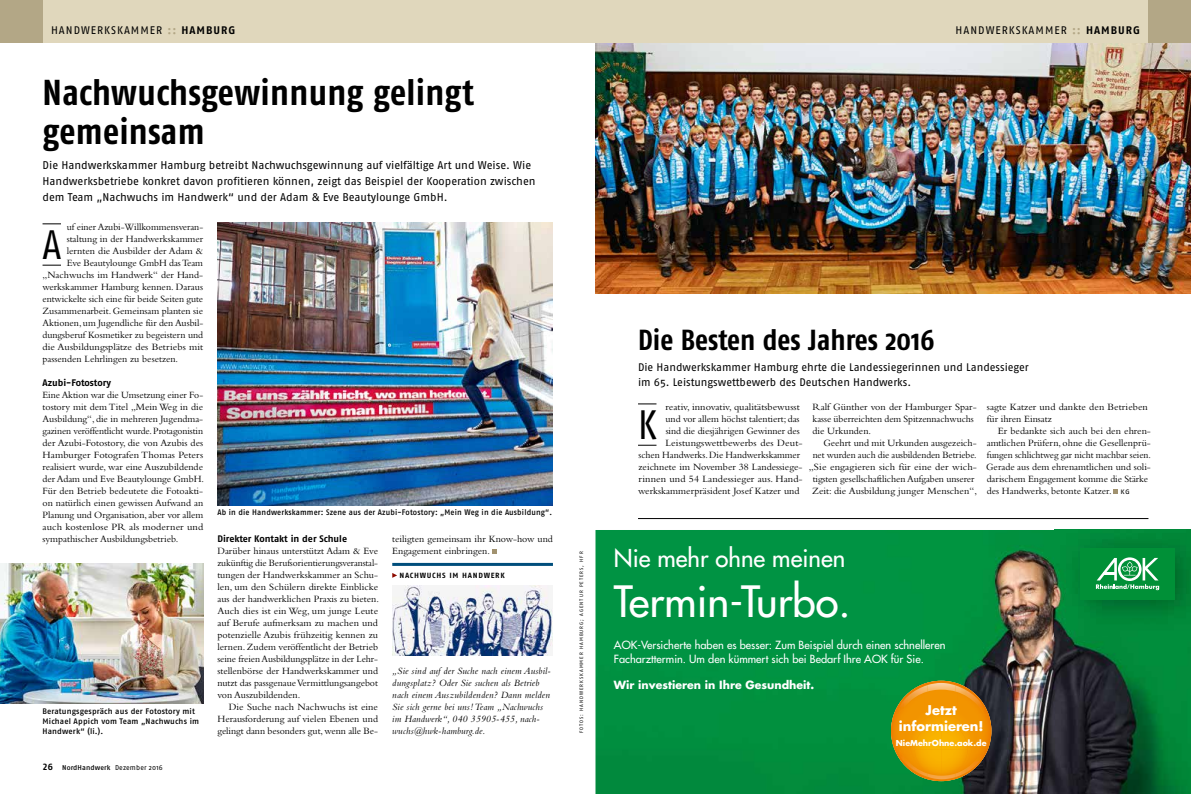
<style>
.page{position:relative;width:1191px;height:794px;background:#fff}
.page>*{position:absolute;margin:0;border:0;box-sizing:border-box;transform-origin:0 0}
.t1{font:500 42px "Futura Std";color:#fff}
.t2{font:41px "Fago Co";color:#000}
.t3{font:700 36px/39px "Fago Co";letter-spacing:.005em;color:#000}
.t4{font:700 29px "Fago Co";color:#000}
.t5{font:500 24px "Futura Std";color:#fff}
.t6{font:700 13.1px/15.7px "Futura Std";color:#fff;text-align:center}
.t7{font:11.2px/16px "Fago No";letter-spacing:-.005em;color:#000}
.t8{font:500 11px/13.2px "Futura Std";color:#fff}
.t9{font:11px/15px "Fago No";color:#000}
.t10{font:11px "Fago No";letter-spacing:.09em;color:#000}
.t11{font:700 11px "Futura Std";color:#fff}
.t12{font:10px/12px "Bembo Std";color:#000}
.t13{font:italic 10px/12px "Bembo Std";letter-spacing:.02em;color:#000}
.t14{font:10px "Bembo Std";color:#000;scale:1.04 1}
.t15{font:700 9.5px "Fago No";letter-spacing:-.005em;color:#000}
.t16{font:9px "Fago No Bold Tf";color:#000}
.t17{font:8px/10px "Fago No Med";letter-spacing:.015em;color:#000}
.t18{font:8px "Fago No Med";letter-spacing:.015em;color:#000;scale:.96 1}
.t19{font:700 8px "Futura Std";color:#fff}
.t20{font:7.5px "Fago No Bold Tf Caps";letter-spacing:.09em;color:#000}
.t21{font:7px "Fago No Med";letter-spacing:.015em;color:#000}
.t22{font:5px "Fago No";letter-spacing:.2em;color:#000}
.s1{font-weight:700;color:#b3a786}
.s2{font-weight:700}
.s3{font-family:"Fago No"}
.s4{font-family:"Fago No Regular Caps";font-size:8px}
</style>
<div class="page">
<img style="left:595px;top:43px;width:596px;height:251px">
<div style="left:595px;top:0;width:596px;height:43px;background:#e0d7bc"></div>
<div style="left:0;top:0;width:595px;height:43px;background:#e0d7bc"></div>
<div style="left:1148px;top:0;width:43px;height:43px;background:#b3a786"></div>
<div style="left:0;top:0;width:43px;height:43px;background:#b3a786"></div>
<hr style="left:638px;top:518px;width:510px;height:1px;background:#000">
<img style="left:595px;top:530px;width:596px;height:264px">
<img style="left:1054px;top:530px;width:137px;height:107px">
<div style="left:1080px;top:548px;width:94px;height:51px;background:#009037"></div>
<svg style="left:1096px;top:557px;width:63px;height:33px"></svg>
<img style="left:894px;top:683px;width:30px;height:31px">
<img style="left:924px;top:681px;width:34px;height:24px">
<img style="left:958px;top:683px;width:30px;height:31px">
<img style="left:891px;top:714px;width:15px;height:33px">
<img style="left:976px;top:714px;width:15px;height:33px">
<img style="left:894px;top:747px;width:30px;height:31px">
<img style="left:924px;top:775px;width:34px;height:6px">
<img style="left:958px;top:747px;width:30px;height:31px">
<img style="left:906px;top:705px;width:70px;height:35px">
<img style="left:906px;top:740px;width:4px;height:35px">
<img style="left:972px;top:740px;width:4px;height:9px">
<img style="left:910px;top:714px;width:62px;height:31px">
<img style="left:910px;top:745px;width:4px;height:30px">
<img style="left:967px;top:745px;width:5px;height:4px">
<img style="left:914px;top:723px;width:53px;height:52px">
<img style="left:899px;top:685px;width:28px;height:28px">
<img style="left:927px;top:683px;width:28px;height:8px">
<img style="left:955px;top:685px;width:29px;height:28px">
<img style="left:899px;top:749px;width:9px;height:17px">
<img style="left:927px;top:773px;width:28px;height:6px">
<img style="left:955px;top:749px;width:29px;height:28px">
<svg style="left:1113px;top:489px;width:5px;height:5px"></svg>
<svg style="left:638px;top:403px;width:18px;height:1px"></svg>
<svg style="left:638px;top:445px;width:18px;height:1px"></svg>
<hr style="left:392px;top:563px;width:161px;height:3px;background:#004e7c">
<svg style="left:392px;top:573px;width:5px;height:5px"></svg>
<svg style="left:492px;top:549px;width:4px;height:5px"></svg>
<img style="left:0;top:563px;width:203px;height:141px">
<img style="left:217px;top:223px;width:336px;height:282px">
<img style="left:392px;top:586px;width:161px;height:69px">
<svg style="left:43px;top:223px;width:18px;height:1px"></svg>
<svg style="left:43px;top:265px;width:18px;height:1px"></svg>
<p class="t10" style="left:51px;top:24px;width:186px">HANDWERKSKAMMER <span class="s1">::</span> <span class="s2">HAMBURG</span></p>
<p class="t10" style="left:955px;top:24px;width:186px">HANDWERKSKAMMER <span class="s1">::</span> <span class="s2">HAMBURG</span></p>
<h3 class="t3" style="left:43px;top:72px;width:433px">Nachwuchsgewinnung gelingt gemeinsam</h3>
<p class="t7" style="left:43px;top:157px;width:494px">Die Handwerkskammer Hamburg betreibt Nachwuchsgewinnung auf vielfältige Art und Weise. Wie<br>Handwerksbetriebe konkret davon profitieren können, zeigt das Beispiel der Kooperation zwischen dem Team „Nachwuchs im Handwerk“ und der Adam &amp; Eve Beautylounge GmbH.</p>
<p class="t12" style="left:67px;top:220px;width:138px">uf einer Azubi-Willkommensveran-</p>
<p class="t12" style="left:67px;top:232px;width:138px">staltung in der Handwerkskammer</p>
<p class="t12" style="left:67px;top:244px;width:138px">lernten die Ausbilder der Adam &amp;</p>
<p class="t12" style="left:67px;top:256px;width:138px">Eve Beautylounge GmbH das Team</p>
<p class="t12" style="left:43px;top:268px;width:162px">„Nachwuchs im Handwerk“ der Hand-</p>
<p class="t12" style="left:43px;top:280px;width:162px">werkskammer Hamburg kennen. Daraus</p>
<p class="t12" style="left:43px;top:292px;width:162px">entwickelte sich eine für beide Seiten gute</p>
<p class="t12" style="left:43px;top:304px;width:162px">Zusammenarbeit. Gemeinsam planten sie</p>
<p class="t12" style="left:43px;top:316px;width:162px">Aktionen, um Jugendliche für den Ausbil-</p>
<p class="t12" style="left:43px;top:328px;width:162px">dungsberuf Kosmetiker zu begeistern und</p>
<p class="t14" style="left:43px;top:341px;width:156px">die Ausbildungsplätze des Betriebs mit</p>
<p class="t12" style="left:43px;top:352px;width:137px">passenden Lehrlingen zu besetzen.</p>
<p class="t15" style="left:43px;top:377px;width:70px">Azubi-Fotostory</p>
<p class="t12" style="left:43px;top:388px;width:163px;text-align:justify">Eine Aktion war die Umsetzung einer Fo&shy;tostory mit dem Titel „Mein Weg in die Ausbildung“, die in mehreren Jugendma&shy;gazinen veröffentlicht wurde. Protagonistin der Azubi-Fotostory, die von Azubis des Hamburger Fotografen Thomas Peters realisiert wurde, war eine Auszubildende der Adam und Eve Beautylounge GmbH.<br>Für den Betrieb bedeutete die Fotoakti&shy;on natürlich einen gewissen Aufwand an Planung und Organisation, aber vor allem auch kostenlose PR als moderner und sympathischer Ausbildungsbetrieb.</p>
<h2 class="t2" style="left:43px;top:221px;width:20px">A</h2>
<p class="t17" style="left:43px;top:706px;width:158px">Beratungsgespräch aus der Fotostory mit<br>Michael Appich vom Team „Nachwuchs im<br>Handwerk“ (li.).</p>
<p class="t16" style="left:43px;top:761px;width:12px">26</p>
<p class="t21" style="left:62px;top:763px;width:102px">NordHandwerk <span class="s3">Dezember 2016</span></p>
<p class="t18" style="left:217px;top:508px;width:350px">Ab in die Handwerkskammer: Szene aus der Azubi-Fotostory: „Mein Weg in die Ausbildung“.</p>
<p class="t15" style="left:217px;top:533px;width:131px">Direkter Kontakt in der Schule</p>
<p class="t12" style="left:217px;top:544px;width:163px;text-align:justify">Darüber hinaus unterstützt Adam &amp; Eve zukünftig die Berufsorientierungsveranstal&shy;tungen der Handwerkskammer an Schu&shy;len, um den Schülern direkte Einblicke aus der handwerklichen Praxis zu bieten.<br>Auch dies ist ein Weg, um junge Leute auf Berufe aufmerksam zu machen und potenzielle Azubis frühzeitig kennen zu lernen. Zudem veröffentlicht der Betrieb seine freien Ausbildungsplätze in der Lehr&shy;stellenbörse der Handwerkskammer und nutzt das passgenaue Vermittlungsangebot von Auszubildenden.</p>
<p class="t12" style="left:217px;top:700px;width:162px;text-align:justify;text-indent:11px">Die Suche nach Nachwuchs ist eine Herausforderung auf vielen Ebenen und gelingt dann besonders gut, wenn alle Be-</p>
<p class="t12" style="left:392px;top:532px;width:162px">teiligten gemeinsam ihr Know-how und<br>Engagement einbringen.</p>
<p class="t20" style="left:399px;top:571px;width:107px">NACHWUCHS IM HANDWERK</p>
<p class="t13" style="left:392px;top:664px;width:160px">„Sie sind auf der Suche nach einem Ausbil&shy;dungsplatz? Oder Sie suchen als Betrieb nach einem Auszubildenden? Dann melden Sie sich gerne bei uns! Team „Nachwuchs im Handwerk“, 040 35905-455, nach&shy;wuchs@hwk-hamburg.de.</p>
<p class="t22" style="left:579px;top:733px;width:183px;rotate:-90deg">FOTOS: HANDWERKSKAMMER HAMBURG; AGENTUR PETERS, HFR</p>
<h3 class="t4" style="left:638px;top:322px;width:298px">Die Besten des Jahres 2016</h3>
<p class="t9" style="left:638px;top:360px;width:392px">Die Handwerkskammer Hamburg ehrte die Landessiegerinnen und Landessieger im 65. Leistungswettbewerb des Deutschen Handwerks.</p>
<p class="t12" style="left:665px;top:400px;width:136px">reativ, innovativ, qualitätsbewusst</p>
<p class="t12" style="left:665px;top:412px;width:136px">und vor allem höchst talentiert; das</p>
<p class="t12" style="left:665px;top:424px;width:136px">sind die diesjährigen Gewinner des</p>
<p class="t14" style="left:665px;top:437px;width:133px">Leistungswettbewerbs des Deut-</p>
<p class="t12" style="left:638px;top:448px;width:163px">schen Handwerks. Die Handwerkskammer</p>
<p class="t12" style="left:638px;top:460px;width:166px">zeichnete im November 38 Landessiege-</p>
<p class="t12" style="left:638px;top:472px;width:166px">rinnen und 54 Landessieger aus. Hand-</p>
<p class="t12" style="left:638px;top:484px;width:163px">werkskammerpräsident Josef Katzer und</p>
<p class="t12" style="left:812px;top:400px;width:166px">Ralf Günther von der Hamburger Spar&shy;kasse überreichten dem Spitzennachwuchs die Urkunden.</p>
<p class="t12" style="left:809px;top:436px;width:170px;text-align:right">Geehrt und mit Urkunden ausgezeich-<br>net wurden auch die ausbildenden Betriebe. „Sie engagieren sich für eine der wich&shy;tigsten gesellschaftlichen Aufgaben unserer Zeit: die Ausbildung junger Menschen“,</p>
<p class="t12" style="left:986px;top:400px;width:163px">sagte Katzer und dankte den Betrieben für ihren Einsatz</p>
<p class="t12" style="left:986px;top:424px;width:166px;text-indent:12px">Er bedankte sich auch bei den ehren&shy;amtlichen Prüfern, ohne die Gesellenprü&shy;fungen schlichtweg gar nicht machbar seien.<br>Gerade aus dem ehrenamtlichen und soli&shy;darischem Engagement komme die Stärke des Handwerks, betonte Katzer. <span class="s4">kg</span></p>
<h2 class="t2" style="left:638px;top:401px;width:20px">K</h2>
<h3 class="t5" style="left:614px;top:543px;width:233px">Nie mehr ohne meinen</h3>
<h1 class="t1" style="left:614px;top:575px;width:238px">Termin-Turbo.</h1>
<p class="t8" style="left:614px;top:638px;width:333px">AOK-Versicherte haben es besser: Zum Beispiel durch einen schnelleren<br>Facharzttermin. Um den kümmert sich bei Bedarf Ihre AOK für Sie.</p>
<p class="t11" style="left:614px;top:677px;width:202px">Wir investieren in Ihre Gesundheit.</p>
<h3 class="t6" style="left:899px;top:702px;width:86px">Jetzt informieren!</h3>
<p class="t19" style="left:896px;top:738px;width:92px">NieMehrOhne.aok.de</p>
</div>
